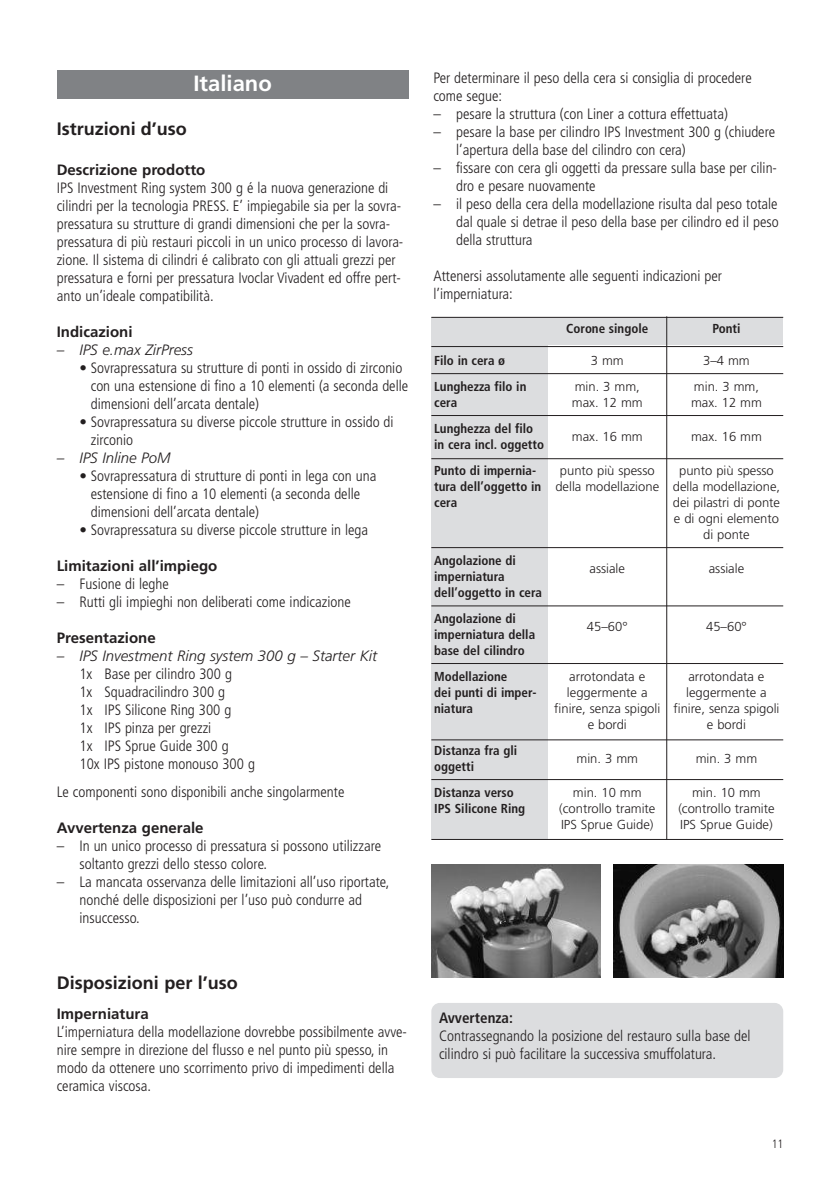
<style>
.page{position:relative;width:840px;height:1191px;background:#fff}
.page>*{position:absolute;margin:0;border:0;box-sizing:border-box;transform-origin:0 0}
.t1{font:700 22px "Frutiger";color:#fff}
.t2{font:700 18px "Frutiger";color:#231f20}
.t3{font:300 condensed 15px/18px "Frutiger";color:#231f20}
.t4{font:700 15px "Frutiger";color:#231f20}
.t5{font:italic 300 15px "Frutiger";color:#231f20}
.t6{font:700 condensed 15px "Frutiger";color:#231f20}
.t7{font:300 13px/16px "Frutiger";color:#231f20;text-align:center}
.t8{font:700 condensed 13px/16px "Frutiger";color:#231f20}
.t9{font:300 condensed 12px "Frutiger";color:#231f20}
</style>
<div class="page">
<div style="left:431px;top:1003px;width:351px;height:75px;background:#dcdddf;border-radius:9px"></div>
<div style="left:431px;top:317px;width:116px;height:521px;background:#dcdddf"></div>
<div style="left:543px;top:317px;width:239px;height:28px;background:#dcdddf"></div>
<div style="left:57px;top:70px;width:351px;height:28px;background:#808285"></div>
<hr style="left:431px;top:373px;width:351px;height:1px;background:#231f20">
<hr style="left:431px;top:346px;width:351px;height:1px;background:#231f20">
<hr style="left:431px;top:415px;width:351px;height:1px;background:#231f20">
<hr style="left:431px;top:458px;width:351px;height:1px;background:#231f20">
<hr style="left:431px;top:547px;width:351px;height:1px;background:#231f20">
<hr style="left:431px;top:605px;width:351px;height:1px;background:#231f20">
<hr style="left:431px;top:663px;width:351px;height:1px;background:#231f20">
<hr style="left:431px;top:739px;width:351px;height:1px;background:#231f20">
<hr style="left:431px;top:779px;width:351px;height:1px;background:#231f20">
<hr style="left:431px;top:839px;width:351px;height:1px;background:#231f20">
<hr style="left:431px;top:317px;width:351px;height:1px;background:#231f20">
<hr style="left:665px;top:316px;width:1px;height:523px;background:#231f20">
<img style="left:431px;top:864px;width:169px;height:114px">
<img style="left:613px;top:864px;width:169px;height:114px">
<h1 class="t1" style="left:193px;top:74px;width:80px">Italiano</h1>
<p class="t2" style="left:57px;top:121px;width:131px">Istruzioni d’uso</p>
<p class="t4" style="left:57px;top:163px;width:150px">Descrizione prodotto</p>
<p class="t3" style="left:57px;top:180px;width:348px">IPS Investment Ring system 300 g é la nuova generazione di cilindri per la tecnologia PRESS. E’ impiegabile sia per la sovra&shy;pressatura su strutture di grandi dimensioni che per la sovra&shy;pressatura di più restauri piccoli in un unico processo di lavora&shy;zione. Il sistema di cilindri é calibrato con gli attuali grezzi per pressatura e forni per pressatura Ivoclar Vivadent ed offre pert&shy;anto un’ideale compatibilità.</p>
<p class="t4" style="left:57px;top:325px;width:77px">Indicazioni</p>
<p class="t5" style="left:57px;top:343px;width:137px">– IPS e.max ZirPress</p>
<p class="t3" style="left:91px;top:360px;width:319px;text-indent:-11px">• Sovrapressatura su strutture di ponti in ossido di zirconio con una estensione di fino a 10 elementi (a seconda delle dimensioni dell’arcata dentale)</p>
<p class="t3" style="left:91px;top:414px;width:304px;text-indent:-11px">• Sovrapressatura su diverse piccole strutture in ossido di zirconio</p>
<p class="t5" style="left:57px;top:451px;width:115px">– IPS Inline PoM</p>
<p class="t3" style="left:91px;top:468px;width:287px;text-indent:-11px">• Sovrapressatura di strutture di ponti in lega con una estensione di fino a 10 elementi (a seconda delle dimensioni dell’arcata dentale)</p>
<p class="t3" style="left:79px;top:522px;width:290px">• Sovrapressatura su diverse piccole strutture in lega</p>
<p class="t4" style="left:57px;top:559px;width:162px">Limitazioni all’impiego</p>
<p class="t3" style="left:57px;top:576px;width:113px">– Fusione di leghe</p>
<p class="t3" style="left:57px;top:594px;width:295px">– Rutti gli impieghi non deliberati come indicazione</p>
<p class="t4" style="left:57px;top:631px;width:100px">Presentazione</p>
<p class="t5" style="left:57px;top:649px;width:322px">– IPS Investment Ring system 300 g – Starter Kit</p>
<p class="t3" style="left:79px;top:666px;width:177px">1x Base per cilindro 300 g<br>1x Squadracilindro 300 g<br>1x IPS Silicone Ring 300 g<br>1x IPS pinza per grezzi<br>1x IPS Sprue Guide 300 g<br>10x IPS pistone monouso 300 g</p>
<p class="t3" style="left:57px;top:784px;width:289px">Le componenti sono disponibili anche singolarmente</p>
<p class="t4" style="left:57px;top:821px;width:148px">Avvertenza generale</p>
<p class="t3" style="left:79px;top:838px;width:303px;text-indent:-23px">– In un unico processo di pressatura si possono utilizzare soltanto grezzi dello stesso colore.</p>
<p class="t3" style="left:79px;top:874px;width:311px;text-indent:-23px">– La mancata osservanza delle limitazioni all’uso riportate, nonché delle disposizioni per l’uso può condurre ad insuccesso.</p>
<p class="t2" style="left:57px;top:975px;width:182px">Disposizioni per l’uso</p>
<p class="t4" style="left:57px;top:1007px;width:93px">Imperniatura</p>
<p class="t3" style="left:57px;top:1024px;width:351px">L’imperniatura della modellazione dovrebbe possibilmente avve&shy;nire sempre in direzione del flusso e nel punto più spesso, in modo da ottenere uno scorrimento privo di impedimenti della ceramica viscosa.</p>
<p class="t3" style="left:433px;top:70px;width:320px">Per determinare il peso della cera si consiglia di procedere come segue:</p>
<p class="t3" style="left:433px;top:106px;width:296px">– pesare la struttura (con Liner a cottura effettuata)</p>
<p class="t3" style="left:456px;top:124px;width:320px;text-indent:-23px">– pesare la base per cilindro IPS Investment 300 g (chiudere l’apertura della base del cilindro con cera)</p>
<p class="t3" style="left:456px;top:160px;width:322px;text-indent:-23px">– fissare con cera gli oggetti da pressare sulla base per cilin&shy;dro e pesare nuovamente</p>
<p class="t3" style="left:456px;top:196px;width:324px;text-align:justify;text-indent:-23px">– il peso della cera della modellazione risulta dal peso totale dal quale si detrae il peso della base per cilindro ed il peso della struttura</p>
<p class="t3" style="left:433px;top:268px;width:290px">Attenersi assolutamente alle seguenti indicazioni per l’imperniatura:</p>
<p class="t8" style="left:434px;top:348px;width:94px;line-height:26px">Filo in cera ø<br>Lunghezza filo in</p>
<p class="t8" style="left:434px;top:390px;width:100px;line-height:26px">cera<br>Lunghezza del filo</p>
<p class="t8" style="left:434px;top:432px;width:111px;line-height:26px">in cera incl. oggetto<br>Punto di impernia-</p>
<p class="t8" style="left:434px;top:479px;width:108px">tura dell’oggetto in cera</p>
<p class="t8" style="left:566px;top:321px;width:83px">Corone singole</p>
<p class="t7" style="left:574px;top:348px;width:66px;line-height:26px">3 mm<br>min. 3 mm,</p>
<p class="t7" style="left:571px;top:395px;width:72px">max. 12 mm</p>
<p class="t7" style="left:571px;top:429px;width:72px">max. 16 mm</p>
<p class="t7" style="left:555px;top:463px;width:105px">punto più spesso della modellazione</p>
<p class="t8" style="left:434px;top:553px;width:109px">Angolazione di imperniatura dell’oggetto in cera</p>
<p class="t8" style="left:434px;top:611px;width:102px">Angolazione di imperniatura della base del cilindro</p>
<p class="t8" style="left:434px;top:669px;width:104px">Modellazione<br>dei punti di imper&shy;niatura</p>
<p class="t8" style="left:434px;top:743px;width:84px">Distanza fra gli oggetti</p>
<p class="t8" style="left:434px;top:785px;width:93px">Distanza verso<br>IPS Silicone Ring</p>
<p class="t7" style="left:589px;top:561px;width:37px">assiale</p>
<p class="t7" style="left:586px;top:619px;width:42px">45–60°</p>
<p class="t7" style="left:554px;top:669px;width:107px">arrotondata e leggermente a finire, senza spigoli e bordi</p>
<p class="t7" style="left:576px;top:751px;width:63px">min. 3 mm</p>
<p class="t7" style="left:559px;top:785px;width:98px">min. 10 mm (controllo tramite<br>IPS Sprue Guide)</p>
<p class="t8" style="left:712px;top:321px;width:29px">Ponti</p>
<p class="t7" style="left:693px;top:348px;width:66px;line-height:26px">3–4 mm min. 3 mm,</p>
<p class="t7" style="left:690px;top:395px;width:72px">max. 12 mm</p>
<p class="t7" style="left:690px;top:429px;width:72px">max. 16 mm</p>
<p class="t7" style="left:672px;top:463px;width:109px">punto più spesso della modellazione, dei pilastri di ponte e di ogni elemento di ponte</p>
<p class="t7" style="left:708px;top:561px;width:37px">assiale</p>
<p class="t7" style="left:705px;top:619px;width:42px">45–60°</p>
<p class="t7" style="left:673px;top:669px;width:107px">arrotondata e leggermente a finire, senza spigoli e bordi</p>
<p class="t7" style="left:695px;top:751px;width:63px">min. 3 mm</p>
<p class="t7" style="left:678px;top:785px;width:98px">min. 10 mm (controllo tramite<br>IPS Sprue Guide)</p>
<p class="t6" style="left:439px;top:1012px;width:75px">Avvertenza:</p>
<p class="t3" style="left:439px;top:1028px;width:313px">Contrassegnando la posizione del restauro sulla base del cilindro si può facilitare la successiva smuffolatura.</p>
<p class="t9" style="left:771px;top:1138px;width:13px">11</p>
</div>
